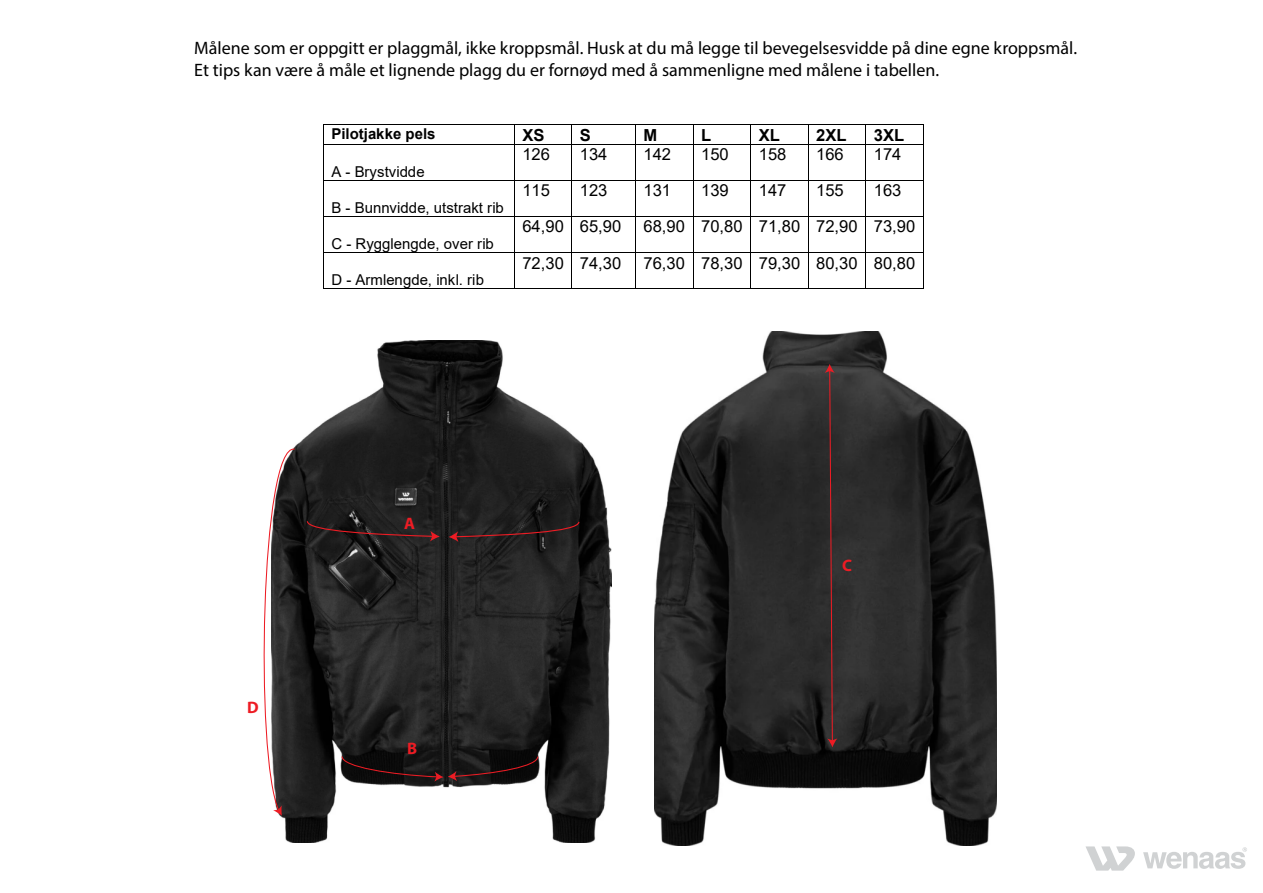
<style>
.page{position:relative;width:1263px;height:893px;background:#fff}
.page>*{position:absolute;margin:0;border:0;box-sizing:border-box;transform-origin:0 0}
.t1{font:18px/21.6px "Myriad Pro";color:#000}
.t2{font:16.65px "Arial";color:#000}
.t3{font:700 16.65px "Arial";letter-spacing:-.005em;color:#000}
.t4{font:700 16.65px "Myriad Pro";color:#ed1c24}
.t5{font:15px "Arial";color:#000}
.t6{font:700 15px "Arial";color:#000}
</style>
<div class="page">
<img style="left:655px;top:332px;width:341px;height:513px">
<img style="left:280px;top:341px;width:331px;height:501px">
<svg style="left:1086px;top:846px;width:161px;height:25px"></svg>
<svg style="left:306px;top:520px;width:134px;height:21px;background:#2d2020"></svg>
<svg style="left:341px;top:755px;width:198px;height:27px;background:#1f1516"></svg>
<svg style="left:825px;top:364px;width:12px;height:383px;background:#412c2d"></svg>
<svg style="left:449px;top:521px;width:131px;height:21px;background:#2c1f20"></svg>
<svg style="left:263px;top:443px;width:33px;height:373px"></svg>
<hr style="left:323px;top:124px;width:191px;height:1px;background:#000">
<hr style="left:514px;top:124px;width:57px;height:1px;background:#000">
<hr style="left:572px;top:124px;width:63px;height:1px;background:#000">
<hr style="left:636px;top:124px;width:57px;height:1px;background:#000">
<hr style="left:693px;top:124px;width:57px;height:1px;background:#000">
<hr style="left:751px;top:124px;width:57px;height:1px;background:#000">
<hr style="left:808px;top:124px;width:57px;height:1px;background:#000">
<hr style="left:866px;top:124px;width:57px;height:1px;background:#000">
<svg style="left:323px;top:125px;width:1px;height:19px"></svg>
<hr style="left:323px;top:144px;width:191px;height:1px;background:#000">
<svg style="left:514px;top:125px;width:1px;height:19px"></svg>
<hr style="left:514px;top:144px;width:57px;height:1px;background:#000">
<svg style="left:571px;top:124px;width:1px;height:21px"></svg>
<hr style="left:572px;top:144px;width:63px;height:1px;background:#000">
<svg style="left:635px;top:124px;width:1px;height:21px"></svg>
<hr style="left:636px;top:144px;width:57px;height:1px;background:#000">
<svg style="left:693px;top:125px;width:1px;height:19px"></svg>
<hr style="left:693px;top:144px;width:57px;height:1px;background:#000">
<svg style="left:750px;top:124px;width:1px;height:21px"></svg>
<hr style="left:751px;top:144px;width:57px;height:1px;background:#000">
<svg style="left:808px;top:125px;width:1px;height:19px"></svg>
<hr style="left:808px;top:144px;width:57px;height:1px;background:#000">
<svg style="left:865px;top:124px;width:1px;height:21px"></svg>
<hr style="left:866px;top:144px;width:57px;height:1px;background:#000">
<svg style="left:923px;top:124px;width:1px;height:21px"></svg>
<hr style="left:323px;top:145px;width:1px;height:35px;background:#000">
<hr style="left:514px;top:145px;width:1px;height:35px;background:#000">
<hr style="left:571px;top:145px;width:1px;height:35px;background:#000">
<hr style="left:635px;top:145px;width:1px;height:35px;background:#000">
<hr style="left:693px;top:145px;width:1px;height:35px;background:#000">
<hr style="left:750px;top:145px;width:1px;height:35px;background:#000">
<hr style="left:808px;top:145px;width:1px;height:35px;background:#000">
<hr style="left:865px;top:145px;width:1px;height:35px;background:#000">
<hr style="left:923px;top:145px;width:1px;height:35px;background:#000">
<hr style="left:323px;top:180px;width:191px;height:1px;background:#000">
<hr style="left:514px;top:180px;width:57px;height:1px;background:#000">
<hr style="left:572px;top:180px;width:63px;height:1px;background:#000">
<hr style="left:636px;top:180px;width:57px;height:1px;background:#000">
<hr style="left:693px;top:180px;width:57px;height:1px;background:#000">
<hr style="left:751px;top:180px;width:57px;height:1px;background:#000">
<hr style="left:808px;top:180px;width:57px;height:1px;background:#000">
<hr style="left:866px;top:180px;width:57px;height:1px;background:#000">
<hr style="left:323px;top:181px;width:1px;height:35px;background:#000">
<hr style="left:514px;top:181px;width:1px;height:35px;background:#000">
<hr style="left:571px;top:181px;width:1px;height:35px;background:#000">
<hr style="left:635px;top:181px;width:1px;height:35px;background:#000">
<hr style="left:693px;top:181px;width:1px;height:35px;background:#000">
<hr style="left:750px;top:181px;width:1px;height:35px;background:#000">
<hr style="left:808px;top:181px;width:1px;height:35px;background:#000">
<hr style="left:865px;top:181px;width:1px;height:35px;background:#000">
<hr style="left:923px;top:181px;width:1px;height:35px;background:#000">
<hr style="left:323px;top:216px;width:191px;height:1px;background:#000">
<hr style="left:514px;top:216px;width:57px;height:1px;background:#000">
<hr style="left:572px;top:216px;width:63px;height:1px;background:#000">
<hr style="left:636px;top:216px;width:57px;height:1px;background:#000">
<hr style="left:693px;top:216px;width:57px;height:1px;background:#000">
<hr style="left:751px;top:216px;width:57px;height:1px;background:#000">
<hr style="left:808px;top:216px;width:57px;height:1px;background:#000">
<hr style="left:866px;top:216px;width:57px;height:1px;background:#000">
<hr style="left:323px;top:217px;width:1px;height:35px;background:#000">
<hr style="left:514px;top:217px;width:1px;height:35px;background:#000">
<hr style="left:571px;top:217px;width:1px;height:35px;background:#000">
<hr style="left:635px;top:217px;width:1px;height:35px;background:#000">
<hr style="left:693px;top:217px;width:1px;height:35px;background:#000">
<hr style="left:750px;top:217px;width:1px;height:35px;background:#000">
<hr style="left:808px;top:217px;width:1px;height:35px;background:#000">
<hr style="left:865px;top:217px;width:1px;height:35px;background:#000">
<hr style="left:923px;top:217px;width:1px;height:35px;background:#000">
<hr style="left:323px;top:252px;width:191px;height:1px;background:#000">
<hr style="left:514px;top:252px;width:57px;height:1px;background:#000">
<hr style="left:572px;top:252px;width:63px;height:1px;background:#000">
<hr style="left:636px;top:252px;width:57px;height:1px;background:#000">
<hr style="left:693px;top:252px;width:57px;height:1px;background:#000">
<hr style="left:751px;top:252px;width:57px;height:1px;background:#000">
<hr style="left:808px;top:252px;width:57px;height:1px;background:#000">
<hr style="left:866px;top:252px;width:57px;height:1px;background:#000">
<hr style="left:323px;top:253px;width:1px;height:35px;background:#000">
<hr style="left:323px;top:288px;width:191px;height:1px;background:#000">
<hr style="left:514px;top:253px;width:1px;height:35px;background:#000">
<hr style="left:514px;top:288px;width:57px;height:1px;background:#000">
<hr style="left:571px;top:253px;width:1px;height:35px;background:#000">
<hr style="left:572px;top:288px;width:63px;height:1px;background:#000">
<hr style="left:635px;top:253px;width:1px;height:35px;background:#000">
<hr style="left:636px;top:288px;width:57px;height:1px;background:#000">
<hr style="left:693px;top:253px;width:1px;height:35px;background:#000">
<hr style="left:693px;top:288px;width:57px;height:1px;background:#000">
<hr style="left:750px;top:253px;width:1px;height:35px;background:#000">
<hr style="left:751px;top:288px;width:57px;height:1px;background:#000">
<hr style="left:808px;top:253px;width:1px;height:35px;background:#000">
<hr style="left:808px;top:288px;width:57px;height:1px;background:#000">
<hr style="left:865px;top:253px;width:1px;height:35px;background:#000">
<hr style="left:866px;top:288px;width:57px;height:1px;background:#000">
<hr style="left:923px;top:253px;width:1px;height:35px;background:#000">
<p class="t1" style="left:194px;top:37px;width:884px">Målene som er oppgitt er plaggmål, ikke kroppsmål. Husk at du må legge til bevegelsesvidde på dine egne kroppsmål.<br>Et tips kan være å måle et lignende plagg du er fornøyd med å sammenligne med målene i tabellen.</p>
<p class="t6" style="left:331px;top:123px;width:106px">Pilotjakke pels</p>
<p class="t3" style="left:522px;top:123px;width:24px">XS</p>
<p class="t3" style="left:580px;top:123px;width:13px">S</p>
<p class="t3" style="left:644px;top:123px;width:15px">M</p>
<p class="t3" style="left:701px;top:123px;width:12px">L</p>
<p class="t3" style="left:759px;top:123px;width:23px">XL</p>
<p class="t3" style="left:816px;top:123px;width:32px">2XL</p>
<p class="t3" style="left:874px;top:123px;width:32px">3XL</p>
<p class="t5" style="left:331px;top:161px;width:95px">A - Brystvidde</p>
<p class="t2" style="left:522px;top:143px;width:29px">126</p>
<p class="t2" style="left:580px;top:143px;width:29px">134</p>
<p class="t2" style="left:644px;top:143px;width:29px">142</p>
<p class="t2" style="left:701px;top:143px;width:29px">150</p>
<p class="t2" style="left:759px;top:143px;width:29px">158</p>
<p class="t2" style="left:816px;top:143px;width:29px">166</p>
<p class="t2" style="left:874px;top:143px;width:29px">174</p>
<p class="t5" style="left:331px;top:197px;width:174px">B - Bunnvidde, utstrakt rib</p>
<p class="t5" style="left:331px;top:233px;width:164px">C - Rygglengde, over rib</p>
<p class="t5" style="left:331px;top:269px;width:154px">D - Armlengde, inkl. rib</p>
<p class="t2" style="left:522px;top:179px;width:29px">115</p>
<p class="t2" style="left:580px;top:179px;width:29px">123</p>
<p class="t2" style="left:644px;top:179px;width:29px">131</p>
<p class="t2" style="left:701px;top:179px;width:29px">139</p>
<p class="t2" style="left:759px;top:179px;width:29px">147</p>
<p class="t2" style="left:816px;top:179px;width:29px">155</p>
<p class="t2" style="left:874px;top:179px;width:29px">163</p>
<p class="t2" style="left:522px;top:215px;width:100px">64,90 65,90</p>
<p class="t2" style="left:644px;top:215px;width:273px">68,90 70,80 71,80 72,90 73,90</p>
<p class="t2" style="left:522px;top:251px;width:100px">72,30 74,30</p>
<p class="t2" style="left:644px;top:251px;width:273px">76,30 78,30 79,30 80,30 80,80</p>
<p class="t4" style="left:247px;top:696px;width:13px">D</p>
<p class="t4" style="left:404px;top:512px;width:12px">A</p>
<p class="t4" style="left:407px;top:737px;width:12px">B</p>
<p class="t4" style="left:842px;top:555px;width:11px">C</p>
</div>
